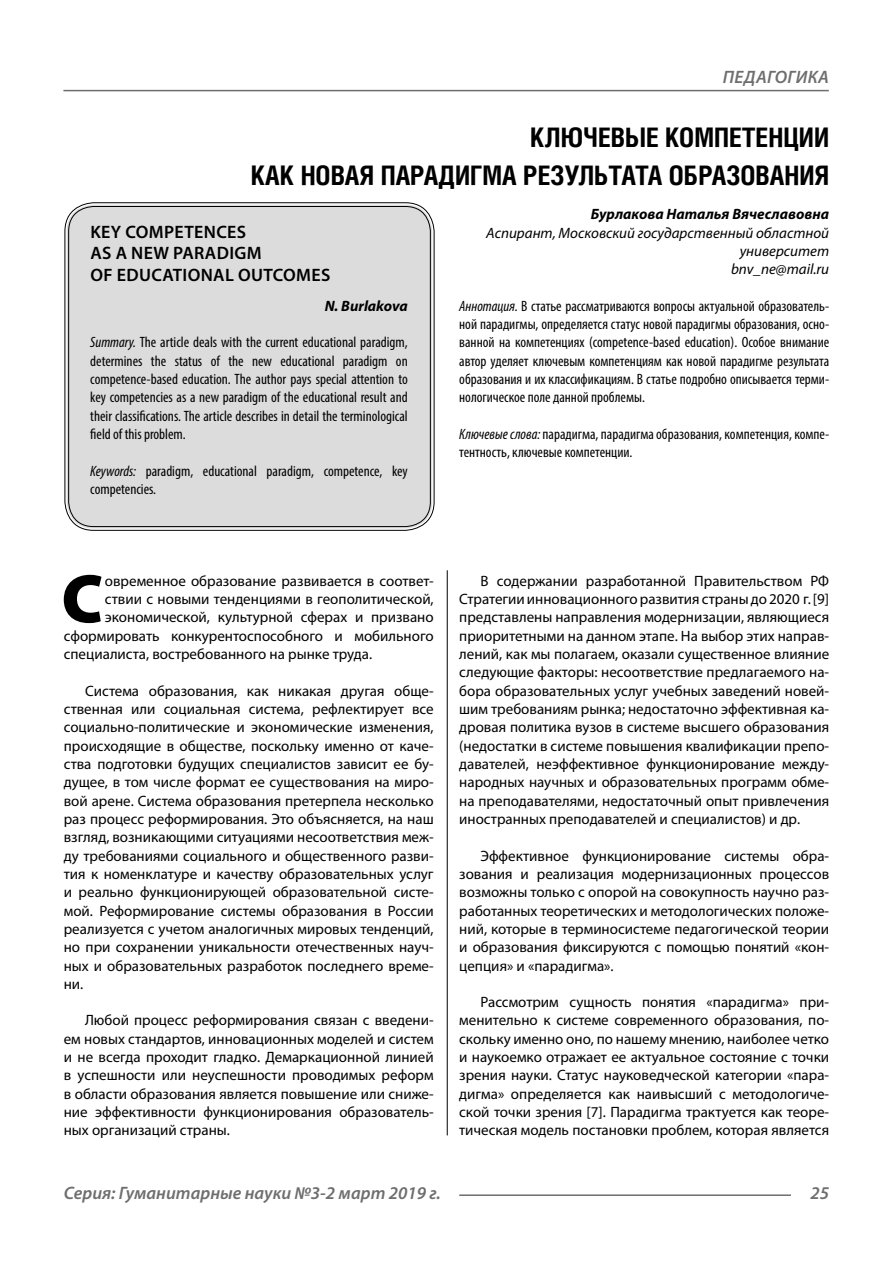
<style>
.page{position:relative;width:893px;height:1263px;background:#fff}
.page>*{position:absolute;margin:0;border:0;box-sizing:border-box;transform-origin:0 0}
.Bukvica{font:900 69.3px "Myriad Pro";color:#000}
.Header{font:700 27px/37.5px "Helios Cond";color:#000;text-align:right}
.Header-eng{font:600 18px/21.6px "Myriad Pro";letter-spacing:.02em;color:#000}
.t1{font:italic 600 18px "Myriad Pro";color:#6e6e6e}
.Normal{font:15px/18.3px "Myriad Pro";color:#000;text-align:justify}
.Annotation-rus{font:condensed 15px/18.3px "Myriad Pro";color:#000;text-align:justify}
.Annotation-eng{font:condensed 15px/18.3px "Myriad Pro";color:#000;text-align:justify}
.Bukvica-2{font:15px "Myriad Pro";color:#000}
.Author-doc{font:italic 15px/18.3px "Myriad Pro";color:#000;text-align:right}
.Author{font:italic 700 15px "Myriad Pro";color:#000}
.Author-email{font:italic 15px "Myriad Pro";color:#000}
.Author-eng{font:italic 700 15px "Myriad Pro";color:#000}
.s1{font-style:italic}
</style>
<div class="page">
<hr style="left:447px;top:128px;width:1px;height:1007px;background:#000">
<div style="left:43px;top:0;width:786px;height:570px;background:#fff"></div>
<div style="left:67px;top:205px;width:365px;height:323px;background:#dcdcdc;border-radius:27px"></div>
<div style="left:65px;top:202px;width:369px;height:329px;border:1px solid #000;border-radius:29px"></div>
<div style="left:68px;top:206px;width:363px;height:321px;border:1px solid #000;border-radius:25px"></div>
<hr style="left:63px;top:90px;width:766px;height:1px;background:#6e6e6e">
<hr style="left:459px;top:1194px;width:332px;height:2px;background:#6e6e6e">
<p class="t1" style="left:723px;top:66px;width:24px">Педагогика</p>
<p class="Header" style="left:251px;top:118px;width:580px">КЛЮЧЕВЫЕ КОМПЕТЕНЦИИ<br>КАК НОВАЯ ПАРАДИГМА РЕЗУЛЬТАТА ОБРАЗОВАНИЯ</p>
<p class="Author" style="left:591px;top:204px;width:240px">Бурлакова Наталья Вячеславовна</p>
<p class="Author-doc" style="left:486px;top:223px;width:345px">Аспирант, Московский государственный областной университет</p>
<p class="Author-email" style="left:731px;top:260px;width:100px">bnv_ne@mail.ru</p>
<p class="Annotation-rus" style="left:459px;top:296px;width:371px"><span class="s1">Аннотация.</span> В статье рассматриваются вопросы актуальной образователь&shy;ной парадигмы, определяется статус новой парадигмы образования, осно&shy;ванной на компетенциях (competence-based education). Особое внимание автор уделяет ключевым компетенциям как новой парадигме результата образования и их классификациям. В статье подробно описывается терми&shy;нологическое поле данной проблемы.</p>
<p class="Annotation-rus" style="left:459px;top:425px;width:371px"><span class="s1">Ключевые слова:</span> парадигма, парадигма образования, компетенция, компе&shy;тентность, ключевые компетенции.</p>
<p class="Header-eng" style="left:90px;top:220px;width:241px">KEY COMPETENCES<br>AS A NEW PARADIGM<br>OF EDUCATIONAL OUTCOMES</p>
<p class="Author-eng" style="left:325px;top:296px;width:85px">N. Burlakova</p>
<p class="Annotation-eng" style="left:90px;top:333px;width:319px"><span class="s1">Summary.</span> The article deals with the current educational paradigm, determines the status of the new educational paradigm on competence-based education. The author pays special attention to key competencies as a new paradigm of the educational result and their classifications. The article describes in detail the terminological field of this problem.</p>
<p class="Annotation-eng" style="left:90px;top:461px;width:319px"><span class="s1">Keywords:</span> paradigm, educational paradigm, competence, key competencies.</p>
<p class="Bukvica" style="left:61px;top:553px;width:43px">С</p>
<p class="Bukvica-2" style="left:105px;top:571px;width:330px">овременное образование развивается в соответ-</p>
<p class="Bukvica-2" style="left:105px;top:590px;width:330px">ствии с новыми тенденциями в геополитической,</p>
<p class="Bukvica-2" style="left:105px;top:608px;width:330px">экономической, культурной сферах и призвано</p>
<p class="Bukvica-2" style="left:64px;top:626px;width:371px">сформировать конкурентоспособного и мобильного</p>
<p class="Bukvica-2" style="left:64px;top:645px;width:310px">специалиста, востребованного на рынке труда.</p>
<p class="Normal" style="left:64px;top:681px;width:371px;text-indent:21px">Система образования, как никакая другая обще&shy;ственная или социальная система, рефлектирует все социально-политические и экономические изменения, происходящие в обществе, поскольку именно от каче&shy;ства подготовки будущих специалистов зависит ее бу&shy;дущее, в том числе формат ее существования на миро&shy;вой арене. Система образования претерпела несколько раз процесс реформирования. Это объясняется, на наш взгляд, возникающими ситуациями несоответствия меж&shy;ду требованиями социального и общественного разви&shy;тия к номенклатуре и качеству образовательных услуг и реально функционирующей образовательной систе&shy;мой. Реформирование системы образования в России реализуется с учетом аналогичных мировых тенденций, но при сохранении уникальности отечественных науч&shy;ных и образовательных разработок последнего време&shy;ни.</p>
<p class="Normal" style="left:64px;top:1011px;width:371px;text-indent:21px">Любой процесс реформирования связан с введени&shy;ем новых стандартов, инновационных моделей и систем и не всегда проходит гладко. Демаркационной линией в успешности или неуспешности проводимых реформ в области образования является повышение или сниже&shy;ние эффективности функционирования образователь&shy;ных организаций страны.</p>
<p class="Normal" style="left:459px;top:571px;width:371px;text-indent:21px">В содержании разработанной Правительством РФ Стратегии инновационного развития страны до 2020 г. [9] представлены направления модернизации, являющиеся приоритетными на данном этапе. На выбор этих направ&shy;лений, как мы полагаем, оказали существенное влияние следующие факторы: несоответствие предлагаемого на&shy;бора образовательных услуг учебных заведений новей&shy;шим требованиям рынка; недостаточно эффективная ка&shy;дровая политика вузов в системе высшего образования (недостатки в системе повышения квалификации препо&shy;давателей, неэффективное функционирование между&shy;народных научных и образовательных программ обме&shy;на преподавателями, недостаточный опыт привлечения иностранных преподавателей и специалистов) и др.</p>
<p class="Normal" style="left:459px;top:846px;width:371px;text-indent:21px">Эффективное функционирование системы обра&shy;зования и реализация модернизационных процессов возможны только с опорой на совокупность научно раз&shy;работанных теоретических и методологических положе&shy;ний, которые в терминосистеме педагогической теории и образования фиксируются с помощью понятий «кон&shy;цепция» и «парадигма».</p>
<p class="Normal" style="left:459px;top:993px;width:371px;text-indent:21px">Рассмотрим сущность понятия «парадигма» при&shy;менительно к системе современного образования, по&shy;скольку именно оно, по нашему мнению, наиболее четко и наукоемко отражает ее актуальное состояние с точки зрения науки. Статус науковедческой категории «пара&shy;дигма» определяется как наивысший с методологиче&shy;ской точки зрения [7]. Парадигма трактуется как теоре&shy;тическая модель постановки проблем, которая является</p>
<p class="t1" style="left:64px;top:1182px;width:378px">Серия: Гуманитарные науки №3-2 март 2019 г.</p>
<p class="t1" style="left:810px;top:1182px;width:20px">25</p>
</div>
